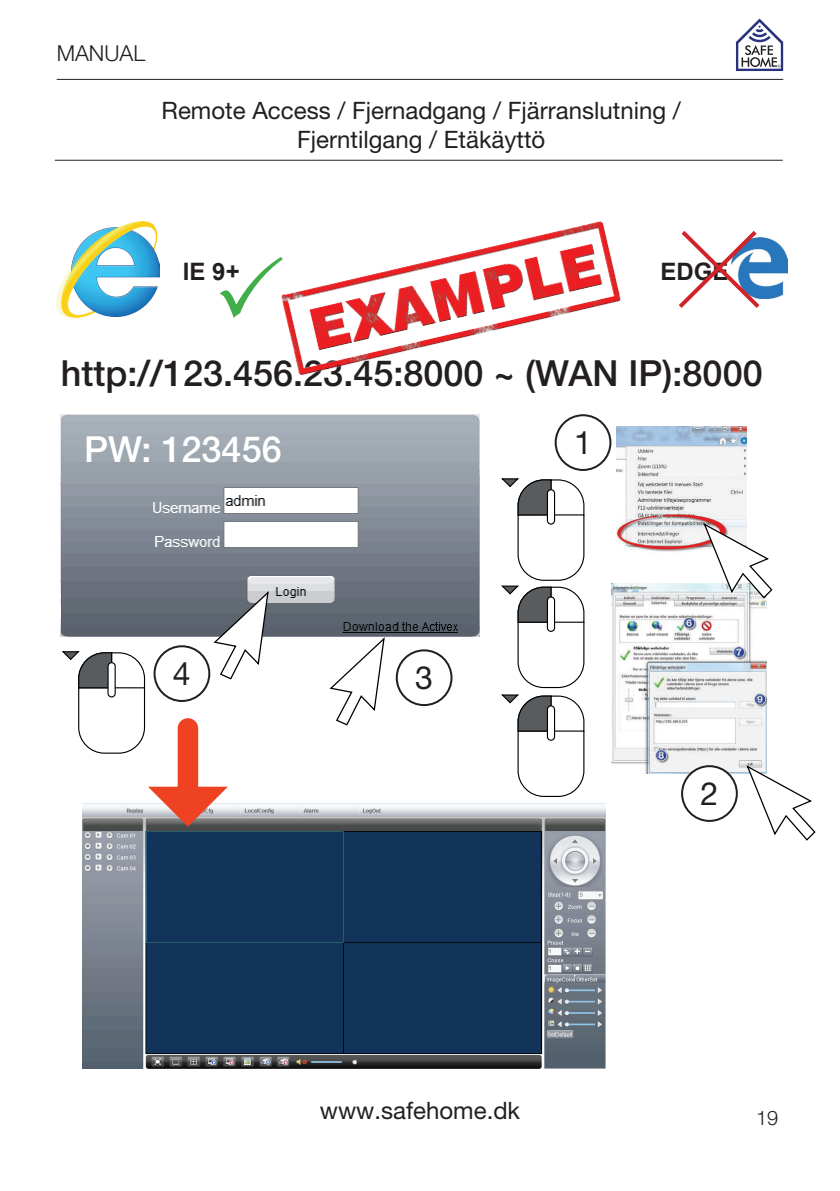
<style>
.page{position:relative;width:840px;height:1191px;background:#fff}
.page>*{position:absolute;margin:0;border:0;box-sizing:border-box;transform-origin:0 0}
.t1{font:500 36px "Helvetica Neue LT Pro";color:#231f20}
.t2{font:500 36px "Helvetica Neue LT Pro";color:#fff}
.t3{font:32px "Helvetica Neue LT Pro";color:#231f20}
.t4{font:24px/28.8px "Helvetica Neue LT Pro";color:#231f20;text-align:center}
.t5{font:700 24px "Arial";color:#231f20}
.t6{font:300 22px "Helvetica Neue LT Pro";color:#231f20}
.t7{font:300 20px "Helvetica Neue LT Pro";color:#231f20}
</style>
<div class="page">
<hr style="left:57px;top:79px;width:725px;height:1px;background:#231f20">
<svg style="left:736px;top:19px;width:46px;height:52px"></svg>
<img style="left:82px;top:803px;width:522px;height:265px">
<img style="left:616px;top:427px;width:129px;height:125px">
<img style="left:611px;top:584px;width:155px;height:189px">
<img style="left:763px;top:237px;width:23px;height:61px">
<svg style="left:678px;top:231px;width:85px;height:77px"></svg>
<img style="left:61px;top:414px;width:418px;height:223px">
<svg style="left:501px;top:478px;width:83px;height:319px"></svg>
<svg style="left:745px;top:765px;width:70px;height:76px"></svg>
<svg style="left:329px;top:637px;width:56px;height:89px"></svg>
<svg style="left:61px;top:590px;width:208px;height:236px"></svg>
<svg style="left:702px;top:523px;width:70px;height:75px"></svg>
<div style="left:554px;top:414px;width:57px;height:57px;border:2px solid #231f20;border-radius:50%"></div>
<div style="left:681px;top:766px;width:55px;height:55px;background:#fff;border-radius:50%"></div>
<div style="left:680px;top:765px;width:57px;height:57px;border:2px solid #231f20;border-radius:50%"></div>
<div style="left:395px;top:649px;width:57px;height:57px;border:2px solid #231f20;border-radius:50%"></div>
<div style="left:154px;top:646px;width:55px;height:55px;background:#fff;border-radius:50%"></div>
<div style="left:153px;top:645px;width:57px;height:57px;border:2px solid #231f20;border-radius:50%"></div>
<img style="left:282px;top:221px;width:339px;height:155px">
<img style="left:57px;top:222px;width:103px;height:95px">
<hr style="left:55px;top:160px;width:727px;height:1px;background:#231f20">
<p class="t6" style="left:57px;top:40px;width:90px">MANUAL</p>
<p class="t4" style="left:161px;top:96px;width:520px">Remote Access / Fjernadgang / Fjärranslutning /<br>Fjerntilgang / Etäkäyttö</p>
<p class="t5" style="left:183px;top:256px;width:58px">IE 9+</p>
<p class="t5" style="left:660px;top:256px;width:70px">EDGE</p>
<h1 class="t1" style="left:61px;top:351px;width:703px">http://123.456.23.45:8000 ~ (WAN IP):8000</h1>
<h1 class="t2" style="left:84px;top:427px;width:199px">PW: 123456</h1>
<h2 class="t3" style="left:173px;top:654px;width:19px">4</h2>
<h2 class="t3" style="left:415px;top:658px;width:19px">3</h2>
<h2 class="t3" style="left:574px;top:423px;width:19px">1</h2>
<h2 class="t3" style="left:700px;top:774px;width:19px">2</h2>
<p class="t4" style="left:320px;top:1096px;width:201px">www.safehome.dk</p>
<p class="t7" style="left:755px;top:1105px;width:24px">19</p>
</div>
